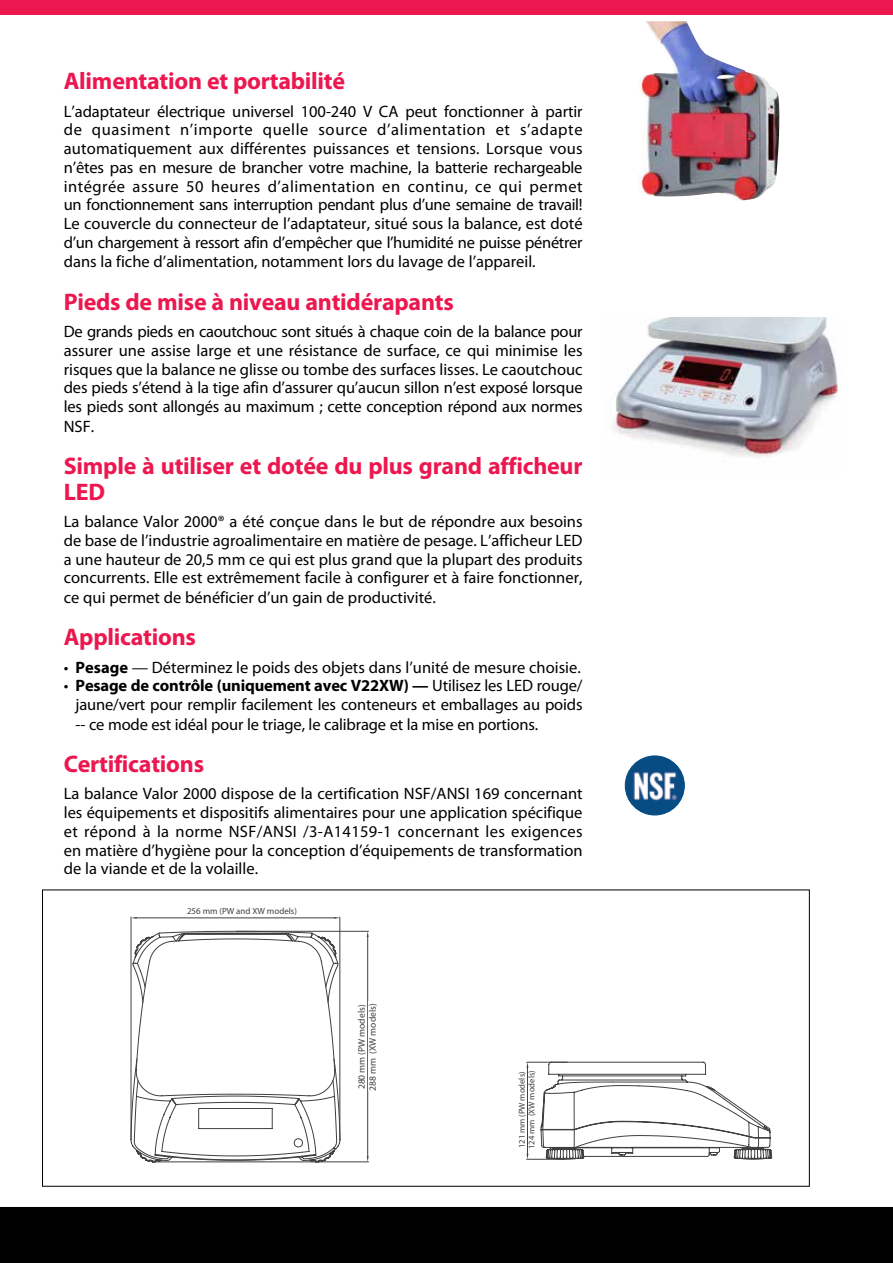
<style>
.page{position:relative;width:893px;height:1263px;background:#fff}
.page>*{position:absolute;margin:0;border:0;box-sizing:border-box;transform-origin:0 0}
.t1{font:700 24px/25.8px "Myriad Pro";letter-spacing:-.01em;color:#ed174f}
.t2{font:16.5px/18.9px "Myriad Pro";color:#000;text-align:justify}
.t3{font:9.6px/10.8px "Myriad Pro";color:#000}
.t4{font:9px "Myriad Pro";color:#000}
.t5{font:8.55px/9.8px "Myriad Pro";color:#000}
.s1{font-weight:700}
</style>
<div class="page">
<div style="left:0;top:0;width:893px;height:15px;background:#ed174f"></div>
<div style="left:0;top:1207px;width:893px;height:56px;background:#000"></div>
<svg style="left:130px;top:916px;width:239px;height:247px"></svg>
<div style="left:187px;top:907px;width:110px;height:10px;background:#fff"></div>
<div style="left:358px;top:1002px;width:9px;height:87px;background:#fff"></div>
<div style="left:368px;top:1001px;width:9px;height:90px;background:#fff"></div>
<svg style="left:526px;top:1061px;width:247px;height:99px"></svg>
<div style="left:528px;top:1069px;width:8px;height:80px;background:#fff"></div>
<img style="left:638px;top:21px;width:141px;height:180px">
<img style="left:610px;top:317px;width:232px;height:141px">
<img style="left:625px;top:756px;width:59px;height:59px;border-radius:29px">
<div style="left:625px;top:755px;width:60px;height:60px;border:1px solid #004c89;border-radius:50%"></div>
<h1 class="t1" style="left:64px;top:68px;width:283px">Alimentation et portabilité</h1>
<p class="t2" style="left:64px;top:101px;width:520px">L’adaptateur électrique universel 100-240 V CA peut fonctionner à partir de quasiment n’importe quelle source d’alimentation et s’adapte automatiquement aux différentes puissances et tensions. Lorsque vous n’êtes pas en mesure de brancher votre machine, la batterie rechargeable intégrée assure 50 heures d’alimentation en continu, ce qui permet un fonctionnement sans interruption pendant plus d’une semaine de travail!<br>Le couvercle du connecteur de l’adaptateur, situé sous la balance, est doté d’un chargement à ressort afin d’empêcher que l’humidité ne puisse pénétrer dans la fiche d’alimentation, notamment lors du lavage de l’appareil.</p>
<h1 class="t1" style="left:64px;top:288px;width:391px">Pieds de mise à niveau antidérapants</h1>
<p class="t2" style="left:64px;top:322px;width:520px">De grands pieds en caoutchouc sont situés à chaque coin de la balance pour assurer une assise large et une résistance de surface, ce qui minimise les risques que la balance ne glisse ou tombe des surfaces lisses. Le caoutchouc des pieds s’étend à la tige afin d’assurer qu’aucun sillon n’est exposé lorsque les pieds sont allongés au maximum ; cette conception répond aux normes NSF.</p>
<h1 class="t1" style="left:64px;top:452px;width:520px">Simple à utiliser et dotée du plus grand afficheur<br>LED</h1>
<p class="t2" style="left:64px;top:512px;width:520px">La balance Valor 2000® a été conçue dans le but de répondre aux besoins de base de l’industrie agroalimentaire en matière de pesage. L’afficheur LED a une hauteur de 20,5 mm ce qui est plus grand que la plupart des produits concurrents. Elle est extrêmement facile à configurer et à faire fonctionner, ce qui permet de bénéficier d’un gain de productivité.</p>
<h1 class="t1" style="left:64px;top:624px;width:134px">Applications</h1>
<p class="t2" style="left:64px;top:657px;width:518px">• <span class="s1">Pesage</span> — Déterminez le poids des objets dans l’unité de mesure choisie.</p>
<p class="t2" style="left:76px;top:676px;width:508px;text-indent:-12px">• <span class="s1">Pesage de contrôle (uniquement avec V22XW) —</span> Utilisez les LED rouge/ jaune/vert pour remplir facilement les conteneurs et emballages au poids -- ce mode est idéal pour le triage, le calibrage et la mise en portions.</p>
<h1 class="t1" style="left:64px;top:750px;width:142px">Certifications</h1>
<p class="t2" style="left:64px;top:784px;width:520px">La balance Valor 2000 dispose de la certification NSF/ANSI 169 concernant les équipements et dispositifs alimentaires pour une application spécifique et répond à la norme NSF/ANSI /3-A14159-1 concernant les exigences en matière d’hygiène pour la conception d’équipements de transformation de la viande et de la volaille.</p>
<p class="t4" style="left:187px;top:905px;width:112px">256 mm (PW and XW models)</p>
<p class="t3" style="left:356px;top:1091px;width:89px;rotate:-90deg">280 mm (PW models)<br>288 mm (XW models)</p>
<p class="t5" style="left:517px;top:1149px;width:80px;rotate:-90deg">121 mm (PW models)<br>124 mm (XW models)</p>
</div>
